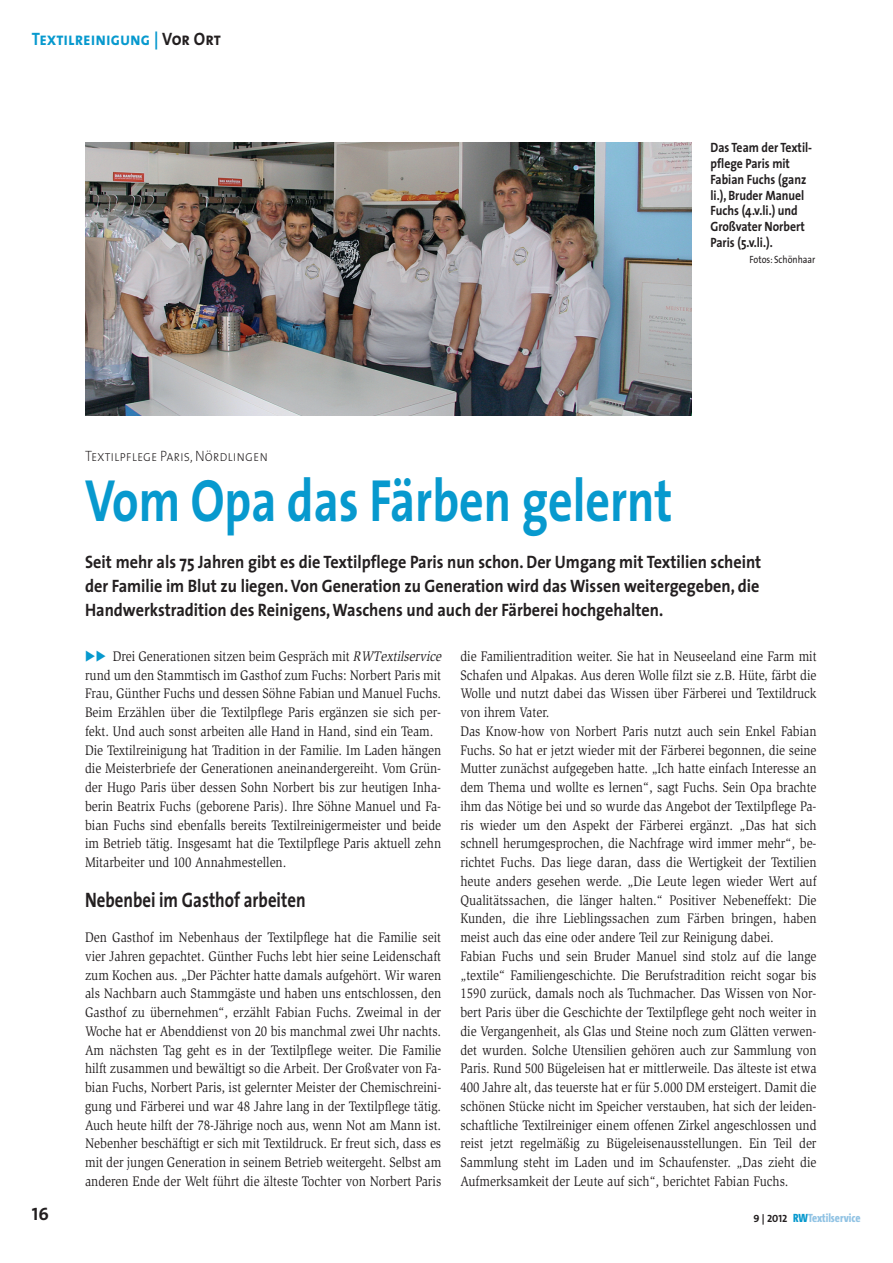
<style>
.page{position:relative;width:893px;height:1263px;background:#fff}
.page>*{position:absolute;margin:0;border:0;box-sizing:border-box;transform-origin:0 0}
.t1{font:700 60px "The Sans";color:#0799ce;scale:.8 1}
.t2{font:700 21px "The Sans";color:#231f20;scale:.8 1}
.t3{font:700 18px/24px "The Sans";color:#231f20;text-align:justify;scale:.9 1}
.t4{font:18px "The Sans Bold Caps";color:#0799ce;scale:.9 1}
.t5{font:18px "The Sans Bold Caps";color:#231f20}
.t6{font:15px "The Sans Extra Light Caps";color:#231f20;scale:.9 1}
.t7{font:14.25px/18.8px "Slimbach";color:#231f20;scale:.87 1}
.t8{font:700 13.5px/15.8px "The Sans";color:#231f20;scale:.87 1}
.t9{font:800 12px "The Sans Cd LF8";color:#91c3e4}
.t10{font:10.5px "The Sans";color:#231f20;scale:.85 1}
.s1{color:#231f20}
.s2{font-style:italic}
.s3{font-family:"The Sans Bold Caps";font-weight:400;font-size:10.5px;color:#231f20}
.s4{color:#0799ce}
</style>
<div class="page">
<img style="left:86px;top:142px;width:605px;height:274px">
<p class="t4" style="left:32px;top:33px;width:211px">Textilreinigung | <span class="s1">Vor Ort</span></p>
<p class="t8" style="left:710px;top:141px;width:118px">Das Team der Textil&shy;pflege Paris mit<br>Fabian Fuchs (ganz li.), Bruder Manuel<br>Fuchs (4.v.li.) und<br>Großvater Norbert<br>Paris (5.v.li.).</p>
<p class="t10" style="left:750px;top:255px;width:79px">Fotos: Schönhaar</p>
<p class="t6" style="left:85px;top:451px;width:205px">Textilpflege Paris, Nördlingen</p>
<h1 class="t1" style="left:85px;top:477px;width:736px">Vom Opa das Färben gelernt</h1>
<p class="t3" style="left:85px;top:551px;width:753px">Seit mehr als 75 Jahren gibt es die Textilpflege Paris nun schon. Der Umgang mit Textilien scheint der Familie im Blut zu liegen. Von Generation zu Generation wird das Wissen weitergegeben, die Handwerkstradition des Reinigens,Waschens und auch der Färberei hochgehalten.</p>
<p class="t7" style="left:85px;top:648px;width:414px;text-indent:28px">Drei Generationen sitzen beim Gespräch mit <span class="s2">RWTextilservice </span>rund um den Stammtisch im Gasthof zum Fuchs: Norbert Paris mit Frau, Günther Fuchs und dessen Söhne Fabian und Manuel Fuchs.<br>Beim Erzählen über die Textilpflege Paris ergänzen sie sich per&shy;fekt. Und auch sonst arbeiten alle Hand in Hand, sind ein Team.<br>Die Textilreinigung hat Tradition in der Familie. Im Laden hängen die Meisterbriefe der Generationen aneinandergereiht. Vom Grün&shy;der Hugo Paris über dessen Sohn Norbert bis zur heutigen Inha&shy;berin Beatrix Fuchs (geborene Paris). Ihre Söhne Manuel und Fa&shy;bian Fuchs sind ebenfalls bereits Textilreinigermeister und beide im Betrieb tätig. Insgesamt hat die Textilpflege Paris aktuell zehn Mitarbeiter und 100 Annahmestellen.</p>
<h2 class="t2" style="left:85px;top:891px;width:277px">Nebenbei im Gasthof arbeiten</h2>
<p class="t7" style="left:85px;top:929px;width:411px;text-align:justify">Den Gasthof im Nebenhaus der Textilpflege hat die Familie seit vier Jahren gepachtet. Günther Fuchs lebt hier seine Leidenschaft zum Kochen aus. „Der Pächter hatte damals aufgehört. Wir waren als Nachbarn auch Stammgäste und haben uns entschlossen, den Gasthof zu übernehmen“, erzählt Fabian Fuchs. Zweimal in der Woche hat er Abenddienst von 20 bis manchmal zwei Uhr nachts.<br>Am nächsten Tag geht es in der Textilpflege weiter. Die Familie hilft zusammen und bewältigt so die Arbeit. Der Großvater von Fa&shy;bian Fuchs, Norbert Paris, ist gelernter Meister der Chemischreini&shy;gung und Färberei und war 48 Jahre lang in der Textilpflege tätig.<br>Auch heute hilft der 78-Jährige noch aus, wenn Not am Mann ist.<br>Nebenher beschäftigt er sich mit Textildruck. Er freut sich, dass es mit der jungen Generation in seinem Betrieb weitergeht. Selbst am anderen Ende der Welt führt die älteste Tochter von Norbert Paris</p>
<p class="t7" style="left:460px;top:648px;width:411px">die Familientradition weiter. Sie hat in Neuseeland eine Farm mit Schafen und Alpakas. Aus deren Wolle filzt sie z.B. Hüte, färbt die Wolle und nutzt dabei das Wissen über Färberei und Textildruck von ihrem Vater.<br>Das Know-how von Norbert Paris nutzt auch sein Enkel Fabian Fuchs. So hat er jetzt wieder mit der Färberei begonnen, die seine Mutter zunächst aufgegeben hatte. „Ich hatte einfach Interesse an dem Thema und wollte es lernen“, sagt Fuchs. Sein Opa brachte ihm das Nötige bei und so wurde das Angebot der Textilpflege Pa&shy;ris wieder um den Aspekt der Färberei ergänzt. „Das hat sich schnell herumgesprochen, die Nachfrage wird immer mehr“, be&shy;richtet Fuchs. Das liege daran, dass die Wertigkeit der Textilien heute anders gesehen werde. „Die Leute legen wieder Wert auf Qualitätssachen, die länger halten.“ Positiver Nebeneffekt: Die Kunden, die ihre Lieblingssachen zum Färben bringen, haben meist auch das eine oder andere Teil zur Reinigung dabei.<br>Fabian Fuchs und sein Bruder Manuel sind stolz auf die lange „textile“ Familiengeschichte. Die Berufstradition reicht sogar bis 1590 zurück, damals noch als Tuchmacher. Das Wissen von Nor&shy;bert Paris über die Geschichte der Textilpflege geht noch weiter in die Vergangenheit, als Glas und Steine noch zum Glätten verwen&shy;det wurden. Solche Utensilien gehören auch zur Sammlung von Paris. Rund 500 Bügeleisen hat er mittlerweile. Das älteste ist etwa 400 Jahre alt, das teuerste hat er für 5.000 DM ersteigert. Damit die schönen Stücke nicht im Speicher verstauben, hat sich der leiden&shy;schaftliche Textilreiniger einem offenen Zirkel angeschlossen und reist jetzt regelmäßig zu Bügeleisenausstellungen. Ein Teil der Sammlung steht im Laden und im Schaufenster. „Das zieht die Aufmerksamkeit der Leute auf sich“, berichtet Fabian Fuchs.</p>
<p class="t5" style="left:32px;top:1208px;width:18px">16</p>
<p class="t9" style="left:753px;top:1213px;width:109px"><span class="s3">9 | 2012</span> <span class="s4">RW</span>Textilservice</p>
</div>
